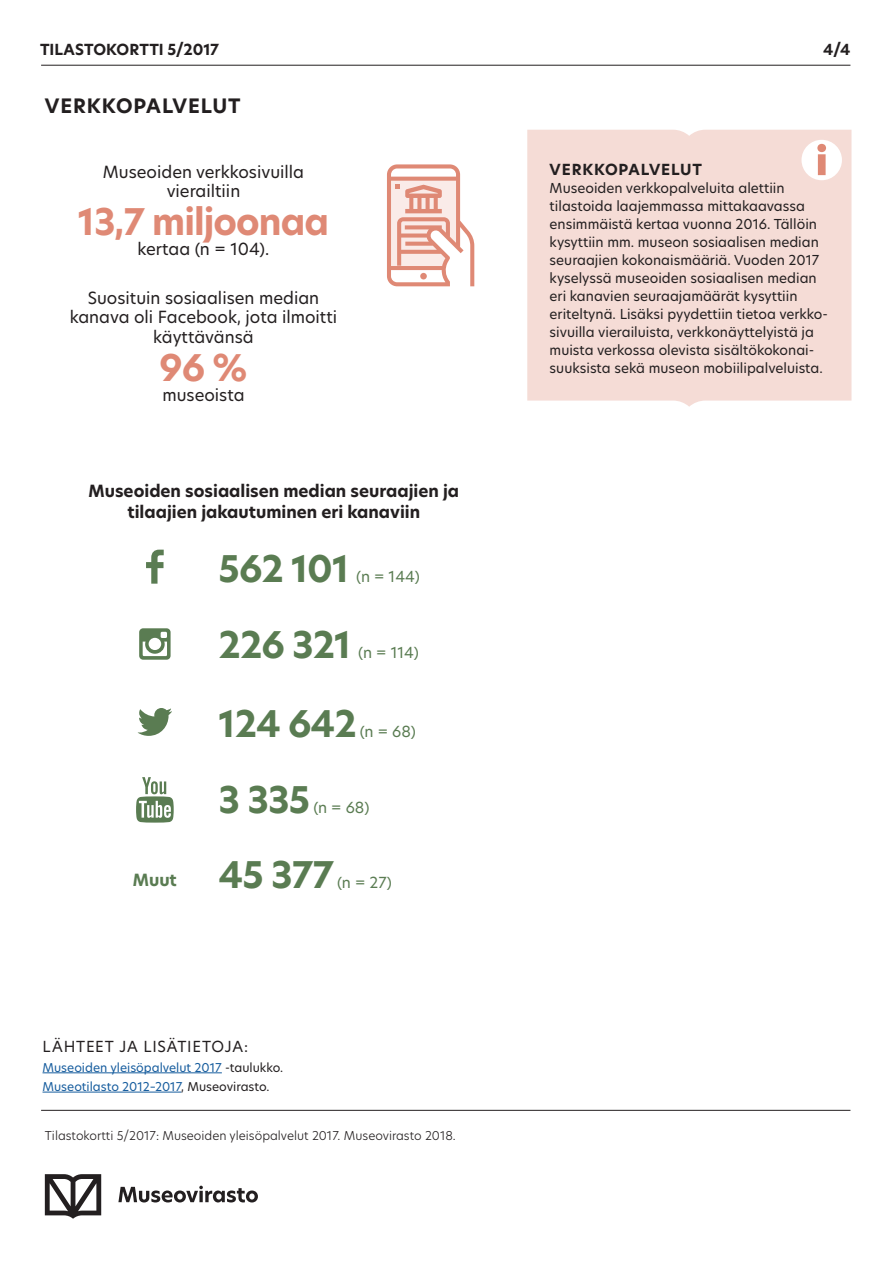
<style>
.page{position:relative;width:893px;height:1263px;background:#fff}
.page>*{position:absolute;margin:0;border:0;box-sizing:border-box;transform-origin:0 0}
.t1{font:700 36px "Hero New";letter-spacing:-.025em;color:#5a7c52}
.t2{font:700 36px "Hero New";letter-spacing:-.025em;color:#df8975}
.t3{font:700 19.5px "Hero New";letter-spacing:.045em;color:#231f20}
.t4{font:16.5px/19.5px "Hero New";color:#231f20;text-align:center}
.t5{font:700 16.5px/21px "Hero New";color:#231f20;text-align:center}
.t6{font:15px "Hero New";color:#5a7c52}
.t7{font:700 15px "Hero New";letter-spacing:.01em;color:#231f20}
.t8{font:15px "Hero New";letter-spacing:.05em;color:#231f20}
.t9{font:700 15px "Hero New";letter-spacing:.055em;color:#231f20}
.t10{font:13.5px/18px "Hero New";color:#231f20}
.t11{font:12px/19.2px "Hero New";color:#175d9e}
.t12{font:300 12px "Hero New";color:#231f20}
.s1{font-size:16.5px}
.s2{color:#231f20}
</style>
<div class="page">
<hr style="left:43px;top:1072px;width:179px;height:1px;background:#175d9e">
<hr style="left:43px;top:1092px;width:138px;height:1px;background:#175d9e">
<hr style="left:41px;top:1110px;width:809px;height:1px;background:#231f20">
<svg style="left:118px;top:1186px;width:140px;height:16px"></svg>
<svg style="left:45px;top:1174px;width:56px;height:45px"></svg>
<hr style="left:41px;top:65px;width:809px;height:1px;background:#231f20">
<div style="left:527px;top:130px;width:324px;height:277px;background:#f5dcd6"></div>
<div style="left:801px;top:140px;width:41px;height:40px;background:#fff;border-radius:50%"></div>
<svg style="left:817px;top:144px;width:9px;height:31px"></svg>
<svg style="left:387px;top:164px;width:87px;height:122px"></svg>
<div style="left:420px;top:273px;width:7px;height:6px;background:#df8975;border-radius:50%"></div>
<svg style="left:146px;top:550px;width:18px;height:34px"></svg>
<svg style="left:139px;top:628px;width:32px;height:32px"></svg>
<svg style="left:138px;top:708px;width:34px;height:28px"></svg>
<svg style="left:136px;top:777px;width:38px;height:46px"></svg>
<p class="t7" style="left:40px;top:39px;width:181px">TILASTOKORTTI 5/2017</p>
<p class="t7" style="left:823px;top:39px;width:29px">4/4</p>
<h2 class="t3" style="left:45px;top:93px;width:197px">VERKKOPALVELUT</h2>
<p class="t4" style="left:103px;top:162px;width:203px">Museoiden verkkosivuilla vierailtiin</p>
<h1 class="t2" style="left:78px;top:198px;width:253px">13,7 miljoonaa</h1>
<p class="t4" style="left:138px;top:239px;width:133px">kertaa (n = 104).</p>
<p class="t4" style="left:70px;top:288px;width:269px">Suosituin sosiaalisen median kanava oli Facebook, jota ilmoitti käyttävänsä</p>
<h1 class="t2" style="left:160px;top:343px;width:89px">96 %</h1>
<p class="t4" style="left:162px;top:384px;width:84px">museoista</p>
<p class="t5" style="left:89px;top:480px;width:372px">Museoiden sosiaalisen median seuraajien ja tilaajien jakautuminen eri kanaviin</p>
<h1 class="t1" style="left:219px;top:544px;width:132px">562 101</h1>
<p class="t6" style="left:356px;top:566px;width:65px">(n = 144)</p>
<h1 class="t1" style="left:219px;top:620px;width:134px">226 321</h1>
<p class="t6" style="left:358px;top:642px;width:62px">(n = 114)</p>
<h1 class="t1" style="left:219px;top:699px;width:139px">124 642</h1>
<p class="t6" style="left:360px;top:721px;width:58px">(n = 68)</p>
<h1 class="t1" style="left:219px;top:776px;width:93px">3 335</h1>
<p class="t6" style="left:313px;top:798px;width:58px">(n = 68)</p>
<h1 class="t1" style="left:133px;top:851px;width:203px"><span class="s1">Muut</span> 45 377</h1>
<p class="t6" style="left:337px;top:873px;width:56px">(n = 27)</p>
<p class="t8" style="left:43px;top:1036px;width:207px">LÄHTEET JA LISÄTIETOJA:</p>
<p class="t11" style="left:43px;top:1057px;width:242px">Museoiden yleisöpalvelut 2017 <span class="s2">-taulukko.<br></span>Museotilasto 2012–2017<span class="s2">, Museovirasto.</span></p>
<p class="t12" style="left:45px;top:1127px;width:412px">Tilastokortti 5/2017: Museoiden yleisöpalvelut 2017. Museovirasto 2018.</p>
<p class="t9" style="left:550px;top:159px;width:154px">VERKKOPALVELUT</p>
<p class="t10" style="left:550px;top:178px;width:280px">Museoiden verkkopalveluita alettiin tilastoida laajemmassa mittakaavassa ensimmäistä kertaa vuonna 2016. Tällöin kysyttiin mm. museon sosiaalisen median seuraajien kokonaismääriä. Vuoden 2017 kyselyssä museoiden sosiaalisen median eri kanavien seuraajamäärät kysyttiin eriteltynä. Lisäksi pyydettiin tietoa verkko&shy;sivuilla vierailuista, verkkonäyttelyistä ja muista verkossa olevista sisältökokonai&shy;suuksista sekä museon mobiilipalveluista.</p>
</div>
